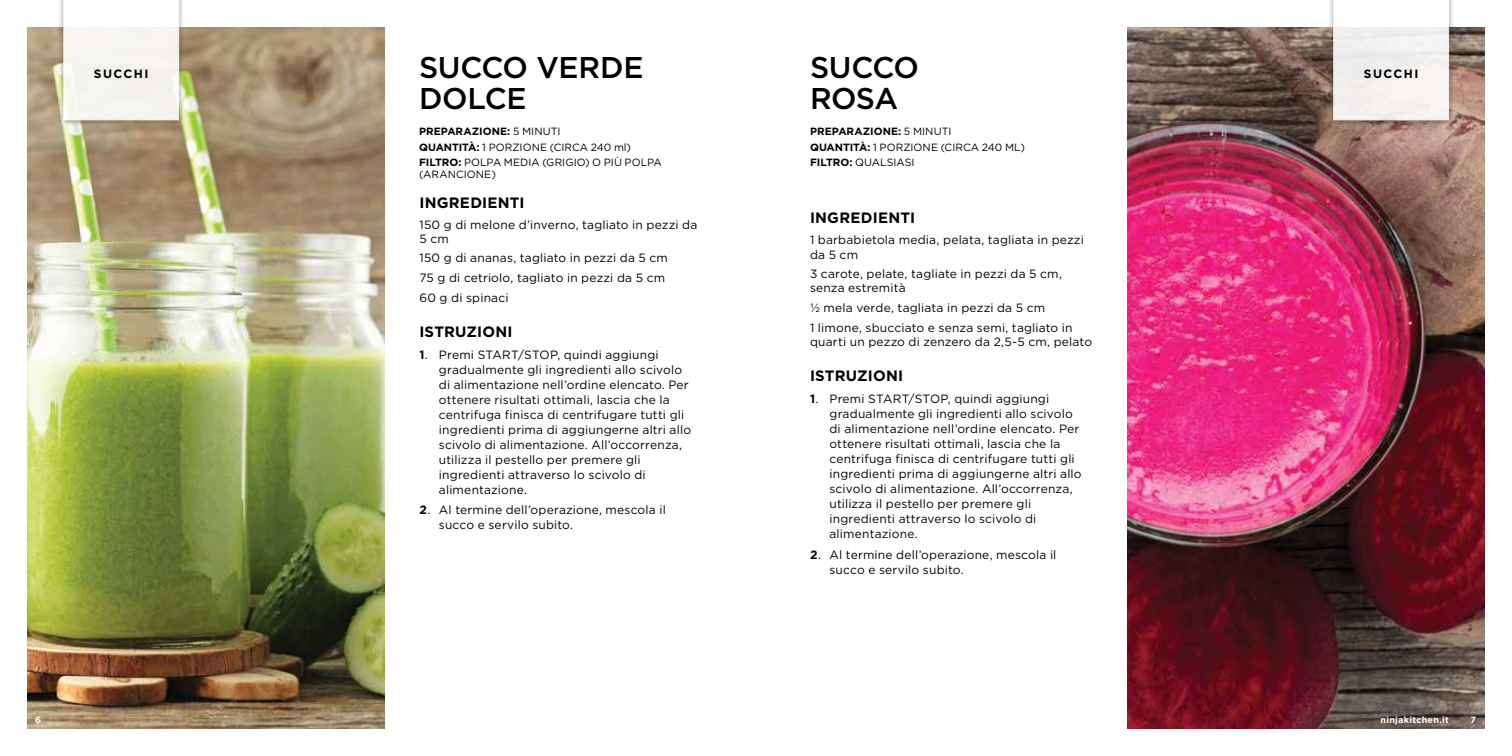
<style>
.page{position:relative;width:1512px;height:756px;background:#fff}
.page>*{position:absolute;margin:0;border:0;box-sizing:border-box;transform-origin:0 0}
.t1{font:500 30px/31.5px "Gotham";letter-spacing:-.015em;color:#000}
.t2{font:700 15px "Gotham";letter-spacing:.015em;color:#000}
.t3{font:12px/15px "Gotham";letter-spacing:.015em;color:#000}
.t4{font:700 12px "Gotham";letter-spacing:.12em;color:#000}
.t5{font:10.5px/15.3px "Gotham";letter-spacing:.005em;color:#000}
.t6{font:700 9px "Gotham";letter-spacing:.03em;color:#fff}
.s1{font-weight:700}
</style>
<div class="page">
<img style="left:27px;top:27px;width:358px;height:702px">
<img style="left:1127px;top:27px;width:358px;height:702px">
<div style="left:57px;top:0;width:128px;height:126px;background:#000;opacity:.5"></div>
<svg style="left:63px;top:0;width:116px;height:120px"></svg>
<div style="left:1327px;top:0;width:128px;height:126px;background:#000;opacity:.5"></div>
<svg style="left:1333px;top:0;width:116px;height:120px"></svg>
<h1 class="t1" style="left:419px;top:51px;width:226px">SUCCO VERDE<br>DOLCE</h1>
<p class="t5" style="left:419px;top:124px;width:244px"><span class="s1">PREPARAZIONE:</span> 5 MINUTI<br><span class="s1">QUANTITÀ:</span> 1 PORZIONE (CIRCA 240 ml)<br><span class="s1">FILTRO:</span> POLPA MEDIA (GRIGIO) O PIÙ POLPA</p>
<p class="t5" style="left:419px;top:166px;width:78px">(ARANCIONE)</p>
<p class="t2" style="left:419px;top:192px;width:107px">INGREDIENTI</p>
<p class="t3" style="left:419px;top:217px;width:279px;line-height:14.2px">150 g di melone d’inverno, tagliato in pezzi da<br>5 cm</p>
<p class="t3" style="left:419px;top:248px;width:250px;line-height:19.6px">150 g di ananas, tagliato in pezzi da 5 cm<br>75 g di cetriolo, tagliato in pezzi da 5 cm<br>60 g di spinaci</p>
<p class="t2" style="left:419px;top:322px;width:95px">ISTRUZIONI</p>
<p class="t3" style="left:439px;top:347px;width:254px;text-indent:-20px"><span class="s1">1</span>. Premi START/STOP, quindi aggiungi gradualmente gli ingredienti allo scivolo di alimentazione nell’ordine elencato. Per ottenere risultati ottimali, lascia che la centrifuga finisca di centrifugare tutti gli ingredienti prima di aggiungerne altri allo scivolo di alimentazione. All’occorrenza, utilizza il pestello per premere gli ingredienti attraverso lo scivolo di alimentazione.</p>
<p class="t3" style="left:439px;top:502px;width:228px;text-indent:-20px"><span class="s1">2</span>. Al termine dell’operazione, mescola il succo e servilo subito.</p>
<h1 class="t1" style="left:810px;top:51px;width:111px">SUCCO<br>ROSA</h1>
<p class="t5" style="left:810px;top:124px;width:216px"><span class="s1">PREPARAZIONE:</span> 5 MINUTI<br><span class="s1">QUANTITÀ:</span> 1 PORZIONE (CIRCA 240 ML)<br><span class="s1">FILTRO:</span> QUALSIASI</p>
<p class="t4" style="left:94px;top:66px;width:56px">SUCCHI</p>
<p class="t4" style="left:1364px;top:66px;width:56px">SUCCHI</p>
<p class="t2" style="left:810px;top:208px;width:107px">INGREDIENTI</p>
<p class="t3" style="left:810px;top:233px;width:275px;line-height:14.2px">1 barbabietola media, pelata, tagliata in pezzi da 5 cm</p>
<p class="t3" style="left:810px;top:267px;width:253px;line-height:14.2px">3 carote, pelate, tagliate in pezzi da 5 cm, senza estremità</p>
<p class="t3" style="left:810px;top:298px;width:264px;line-height:19.6px">½ mela verde, tagliata in pezzi da 5 cm<br>1 limone, sbucciato e senza semi, tagliato in</p>
<p class="t3" style="left:810px;top:334px;width:284px">quarti un pezzo di zenzero da 2,5-5 cm, pelato</p>
<p class="t2" style="left:810px;top:366px;width:95px">ISTRUZIONI</p>
<p class="t3" style="left:830px;top:391px;width:254px;text-indent:-20px"><span class="s1">1</span>. Premi START/STOP, quindi aggiungi gradualmente gli ingredienti allo scivolo di alimentazione nell’ordine elencato. Per ottenere risultati ottimali, lascia che la centrifuga finisca di centrifugare tutti gli ingredienti prima di aggiungerne altri allo scivolo di alimentazione. All’occorrenza, utilizza il pestello per premere gli ingredienti attraverso lo scivolo di alimentazione.</p>
<p class="t3" style="left:830px;top:547px;width:228px;text-indent:-20px"><span class="s1">2</span>. Al termine dell’operazione, mescola il succo e servilo subito.</p>
<p class="t6" style="left:35px;top:714px;width:7px">6</p>
<p class="t6" style="left:1381px;top:714px;width:70px">ninjakitchen.it</p>
<p class="t6" style="left:1470px;top:714px;width:7px">7</p>
</div>
